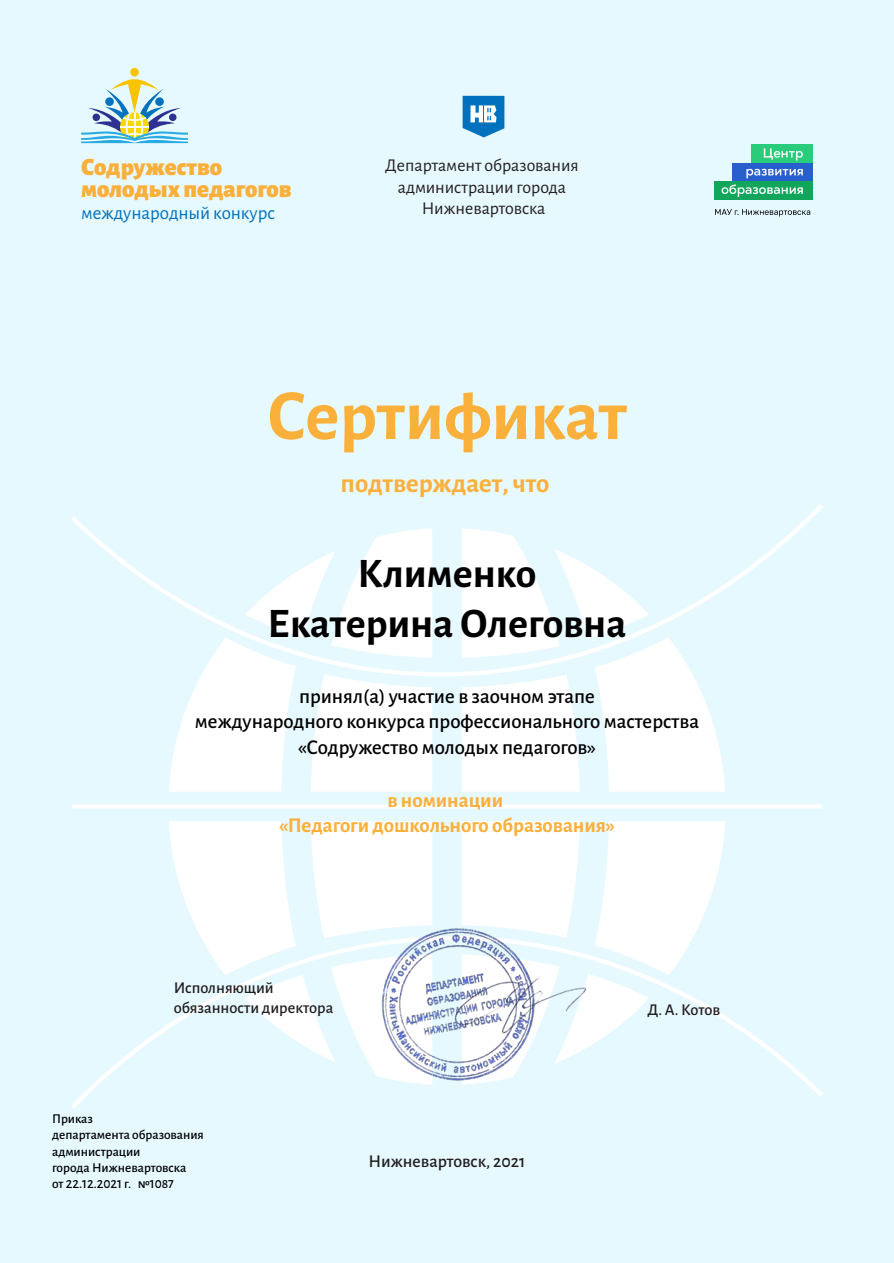
<style>
.page{position:relative;width:894px;height:1263px;background:#e6f9ff}
.page>*{position:absolute;margin:0;border:0;box-sizing:border-box;transform-origin:0 0}
.t1{font:700 72px "Alegreya Sans";letter-spacing:-.005em;color:#fbb03b}
.t2{font:700 42px/50.4px "Alegreya Sans";letter-spacing:-.005em;color:#000;text-align:center}
.t3{font:700 27px "Alegreya Sans";color:#fbb03b}
.t4{font:900 24.75px/22.4px "Alegreya Sans";color:#fbb03b}
.t5{font:500 21px/25.2px "Alegreya Sans";color:#000;text-align:center}
.t6{font:700 21px/25.2px "Alegreya Sans";letter-spacing:-.005em;color:#fbb03b;text-align:center}
.t7{font:19.05px "Alegreya Sans";color:#0071bc}
.t8{font:18px/21.6px "Alegreya Sans";color:#231f20;text-align:center}
.t9{font:500 18px "Alegreya Sans";color:#231f20}
.t10{font:500 16.5px/19.8px "Alegreya Sans";letter-spacing:-.01em;color:#231f20}
.t11{font:500 13.5px/16.2px "Alegreya Sans";color:#000}
</style>
<div class="page">
<svg style="left:169px;top:821px;width:263px;height:62px;background:#fbfeff"></svg>
<svg style="left:462px;top:821px;width:263px;height:62px;background:#fbfeff"></svg>
<svg style="left:169px;top:730px;width:263px;height:62px;background:#fbfeff"></svg>
<svg style="left:462px;top:730px;width:263px;height:62px;background:#fbfeff"></svg>
<svg style="left:71px;top:504px;width:752px;height:226px"></svg>
<svg style="left:71px;top:883px;width:752px;height:225px"></svg>
<div style="left:72px;top:804px;width:750px;height:5px;background:#fff"></div>
<div style="left:130px;top:68px;width:9px;height:9px;background:#f9c300;border-radius:50%"></div>
<svg style="left:81px;top:79px;width:107px;height:64px"></svg>
<svg style="left:463px;top:96px;width:41px;height:41px;background:#4b9bd0"></svg>
<div style="left:751px;top:144px;width:62px;height:19px;background:#29cc7a"></div>
<div style="left:733px;top:163px;width:80px;height:18px;background:#295fcc"></div>
<div style="left:714px;top:181px;width:99px;height:19px;background:#11a65b"></div>
<svg style="left:764px;top:148px;width:39px;height:13px"></svg>
<svg style="left:746px;top:169px;width:57px;height:9px"></svg>
<svg style="left:722px;top:184px;width:81px;height:13px"></svg>
<svg style="left:715px;top:209px;width:95px;height:8px"></svg>
<img style="left:380px;top:928px;width:158px;height:154px">
<img style="left:453px;top:976px;width:135px;height:57px">
<p class="t4" style="left:81px;top:153px;width:212px">Содружество молодых педагогов</p>
<p class="t8" style="left:385px;top:154px;width:195px">Департамент образования администрации города<br>Нижневартовска</p>
<p class="t7" style="left:81px;top:200px;width:196px">международный конкурс</p>
<h1 class="t1" style="left:267px;top:363px;width:361px">Сертификат</h1>
<p class="t3" style="left:341px;top:463px;width:210px">подтверждает, что</p>
<h2 class="t2" style="left:268px;top:545px;width:360px">Клименко<br>Екатерина Олеговна</h2>
<p class="t5" style="left:195px;top:683px;width:506px">принял(а) участие в заочном этапе<br>международного конкурса профессионального мастерства «Содружество молодых педагогов»</p>
<p class="t6" style="left:279px;top:786px;width:338px">в номинации<br>«Педагоги дошкольного образования»</p>
<p class="t10" style="left:174px;top:977px;width:161px">Исполняющий обязанности директора</p>
<p class="t11" style="left:52px;top:1110px;width:153px">Приказ<br>департамента образования администрации<br>города Нижневартовска<br>от 22.12.2021 г. №1087</p>
<p class="t9" style="left:368px;top:1148px;width:159px">Нижневартовск, 2021</p>
<p class="t10" style="left:647px;top:998px;width:74px">Д. А. Котов</p>
</div>
